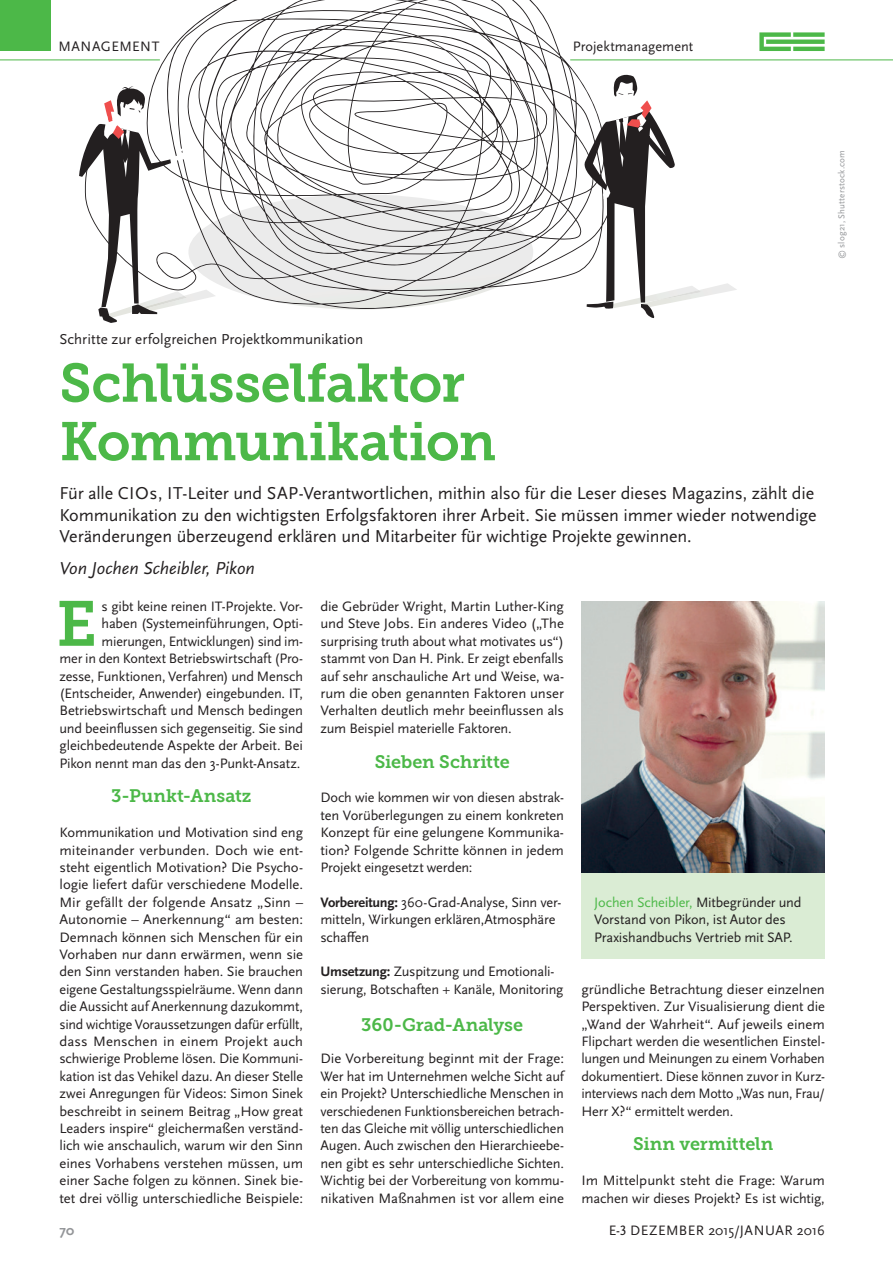
<style>
.page{position:relative;width:893px;height:1263px;background:#fff}
.page>*{position:absolute;margin:0;border:0;box-sizing:border-box;transform-origin:0 0}
.Initial_Management_B{font:63.3px "Museo Slab 700";color:#4cb848}
.Überschrift_Manageme{font:54px "Museo Slab 700";letter-spacing:-.015em;color:#4cb848}
.Vorspann{font:18px/21.6px "Scala Sans OT";letter-spacing:-.01em;color:#231f20}
.Zwischentitel_Manage{font:18px "Museo Slab 700";letter-spacing:-.005em;color:#4cb848}
.Vorspann-2{font:italic 18px "Scala Sans OT";letter-spacing:-.005em;color:#231f20}
.Dachzeile{font:15px "Scala Sans OT";color:#231f20}
.Fließtext_Blocksatz{font:14.25px/17.4px "Scala Sans OT";letter-spacing:-.01em;color:#231f20;text-align:justify}
.Initial_Management_B-2{font:14.25px/17.4px "Scala Sans OT";letter-spacing:-.01em;color:#231f20;text-align:right}
.Fließtext_Blocksatz-2{font:14.25px "Scala Sans OT";letter-spacing:.025em;color:#231f20}
.Kopfzeile{font:14.25px "Scala Sans OT";color:#231f20}
.Fließtext_Blocksatz-3{font:14.25px "Scala Sans OT";letter-spacing:.03em;color:#231f20}
.t1{font:700 14.25px "Scala Sans OT";color:#939598}
.Quelle{font:9px "Scala Sans OT";letter-spacing:.02em;color:#939598}
.s1{font-weight:700}
.s2{color:#4cb848}
</style>
<div class="page">
<div style="left:0;top:0;width:51px;height:51px;background:#4cb848"></div>
<svg style="left:759px;top:32px;width:66px;height:19px"></svg>
<svg style="left:82px;top:0;width:547px;height:289px"></svg>
<svg style="left:580px;top:74px;width:157px;height:244px"></svg>
<svg style="left:79px;top:86px;width:414px;height:237px"></svg>
<div style="left:581px;top:872px;width:244px;height:87px;background:#daecd4"></div>
<img style="left:581px;top:601px;width:244px;height:271px">
<hr style="left:570px;top:60px;width:323px;height:1px;background:#4cb848">
<hr style="left:0;top:60px;width:160px;height:1px;background:#4cb848">
<p class="Fließtext_Blocksatz-3" style="left:58px;top:38px;width:102px">MANAGEMENT</p>
<p class="Kopfzeile" style="left:573px;top:38px;width:122px">Projektmanagement</p>
<p class="Quelle" style="left:836px;top:259px;width:110px;rotate:-90deg">© slog21, Shutterstock.com</p>
<p class="Dachzeile" style="left:60px;top:330px;width:305px">Schritte zur erfolgreichen Projektkommunikation</p>
<p class="Überschrift_Manageme" style="left:60px;top:352px;width:407px">Schlüsselfaktor</p>
<p class="Überschrift_Manageme" style="left:60px;top:411px;width:438px">Kommunikation</p>
<p class="Vorspann" style="left:60px;top:482px;width:759px">Für alle CIOs, IT-Leiter und SAP-Verantwortlichen, mithin also für die Leser dieses Magazins, zählt die<br>Kommunikation zu den wichtigsten Erfolgsfaktoren ihrer Arbeit. Sie müssen immer wieder notwendige<br>Veränderungen überzeugend erklären und Mitarbeiter für wichtige Projekte gewinnen.</p>
<p class="Vorspann-2" style="left:60px;top:557px;width:197px">Von Jochen Scheibler, Pikon</p>
<p class="Initial_Management_B-2" style="left:60px;top:598px;width:245px">s gibt keine reinen IT-Projekte. Vor-<br>haben (Systemeinführungen, Opti&shy;mierungen, Entwicklungen) sind im-<br>mer in den Kontext Betriebswirtschaft (Pro&shy;zesse, Funktionen, Verfahren) und Mensch (Entscheider, Anwender) eingebunden. IT, Betriebswirtschaft und Mensch bedingen und beeinflussen sich gegenseitig. Sie sind gleichbedeutende Aspekte der Arbeit. Bei Pikon nennt man das den 3-Punkt-Ansatz.</p>
<p class="Zwischentitel_Manage" style="left:111px;top:786px;width:142px">3-Punkt-Ansatz</p>
<p class="Fließtext_Blocksatz" style="left:60px;top:824px;width:245px">Kommunikation und Motivation sind eng miteinander verbunden. Doch wie ent&shy;steht eigentlich Motivation? Die Psycho&shy;logie liefert dafür verschiedene Modelle.<br>Mir gefällt der folgende Ansatz „Sinn – Autonomie – Anerkennung“ am besten:<br>Demnach können sich Menschen für ein Vorhaben nur dann erwärmen, wenn sie den Sinn verstanden haben. Sie brauchen eigene Gestaltungsspielräume. Wenn dann die Aussicht auf Anerkennung dazukommt, sind wichtige Voraussetzungen dafür erfüllt, dass Menschen in einem Projekt auch schwierige Probleme lösen. Die Kommuni&shy;kation ist das Vehikel dazu. An dieser Stelle zwei Anregungen für Videos: Simon Sinek beschreibt in seinem Beitrag „How great Leaders inspire“ gleichermaßen verständ&shy;lich wie anschaulich, warum wir den Sinn eines Vorhabens verstehen müssen, um einer Sache folgen zu können. Sinek bie&shy;tet drei völlig unterschiedliche Beispiele:</p>
<p class="Initial_Management_B" style="left:56px;top:588px;width:42px">E</p>
<p class="Fließtext_Blocksatz" style="left:320px;top:598px;width:245px">die Gebrüder Wright, Martin Luther-King und Steve Jobs. Ein anderes Video („The surprising truth about what motivates us“) stammt von Dan H. Pink. Er zeigt ebenfalls auf sehr anschauliche Art und Weise, wa&shy;rum die oben genannten Faktoren unser Verhalten deutlich mehr beeinflussen als zum Beispiel materielle Faktoren.</p>
<p class="Zwischentitel_Manage" style="left:375px;top:751px;width:137px">Sieben Schritte</p>
<p class="Fließtext_Blocksatz" style="left:320px;top:789px;width:245px">Doch wie kommen wir von diesen abstrak&shy;ten Vorüberlegungen zu einem konkreten Konzept für eine gelungene Kommunika&shy;tion? Folgende Schritte können in jedem Projekt eingesetzt werden:</p>
<p class="Fließtext_Blocksatz" style="left:320px;top:893px;width:242px;text-align:left"><span class="s1">Vorbereitung:</span> 360-Grad-Analyse, Sinn ver&shy;mitteln, Wirkungen erklären,Atmosphäre schaffen</p>
<p class="Fließtext_Blocksatz" style="left:320px;top:963px;width:244px"><span class="s1">Umsetzung:</span> Zuspitzung und Emotionali&shy;sierung, Botschaften + Kanäle, Monitoring</p>
<p class="Zwischentitel_Manage" style="left:361px;top:1014px;width:163px">360-Grad-Analyse</p>
<p class="Fließtext_Blocksatz" style="left:320px;top:1050px;width:245px">Die Vorbereitung beginnt mit der Frage:<br>Wer hat im Unternehmen welche Sicht auf ein Projekt? Unterschiedliche Menschen in verschiedenen Funktionsbereichen betrach&shy;ten das Gleiche mit völlig unterschiedlichen Augen. Auch zwischen den Hierarchieebe&shy;nen gibt es sehr unterschiedliche Sichten.<br>Wichtig bei der Vorbereitung von kommu&shy;nikativen Maßnahmen ist vor allem eine</p>
<p class="Fließtext_Blocksatz" style="left:594px;top:893px;width:209px;text-align:left"><span class="s2">Jochen Scheibler,</span> Mitbegründer und<br>Vorstand von Pikon, ist Autor des<br>Praxishandbuchs Vertrieb mit SAP.</p>
<p class="Fließtext_Blocksatz" style="left:581px;top:980px;width:245px">gründliche Betrachtung dieser einzelnen Perspektiven. Zur Visualisierung dient die „Wand der Wahrheit“. Auf jeweils einem Flipchart werden die wesentlichen Einstel&shy;lungen und Meinungen zu einem Vorhaben dokumentiert. Diese können zuvor in Kurz&shy;interviews nach dem Motto „Was nun, Frau/ Herr X?“ ermittelt werden.</p>
<p class="Zwischentitel_Manage" style="left:633px;top:1134px;width:142px">Sinn vermitteln</p>
<p class="Fließtext_Blocksatz" style="left:581px;top:1172px;width:245px">Im Mittelpunkt steht die Frage: Warum machen wir dieses Projekt? Es ist wichtig,</p>
<p class="t1" style="left:60px;top:1222px;width:16px">70</p>
<p class="Fließtext_Blocksatz-2" style="left:609px;top:1222px;width:218px">E-3 DEZEMBER 2015/JANUAR 2016</p>
</div>
